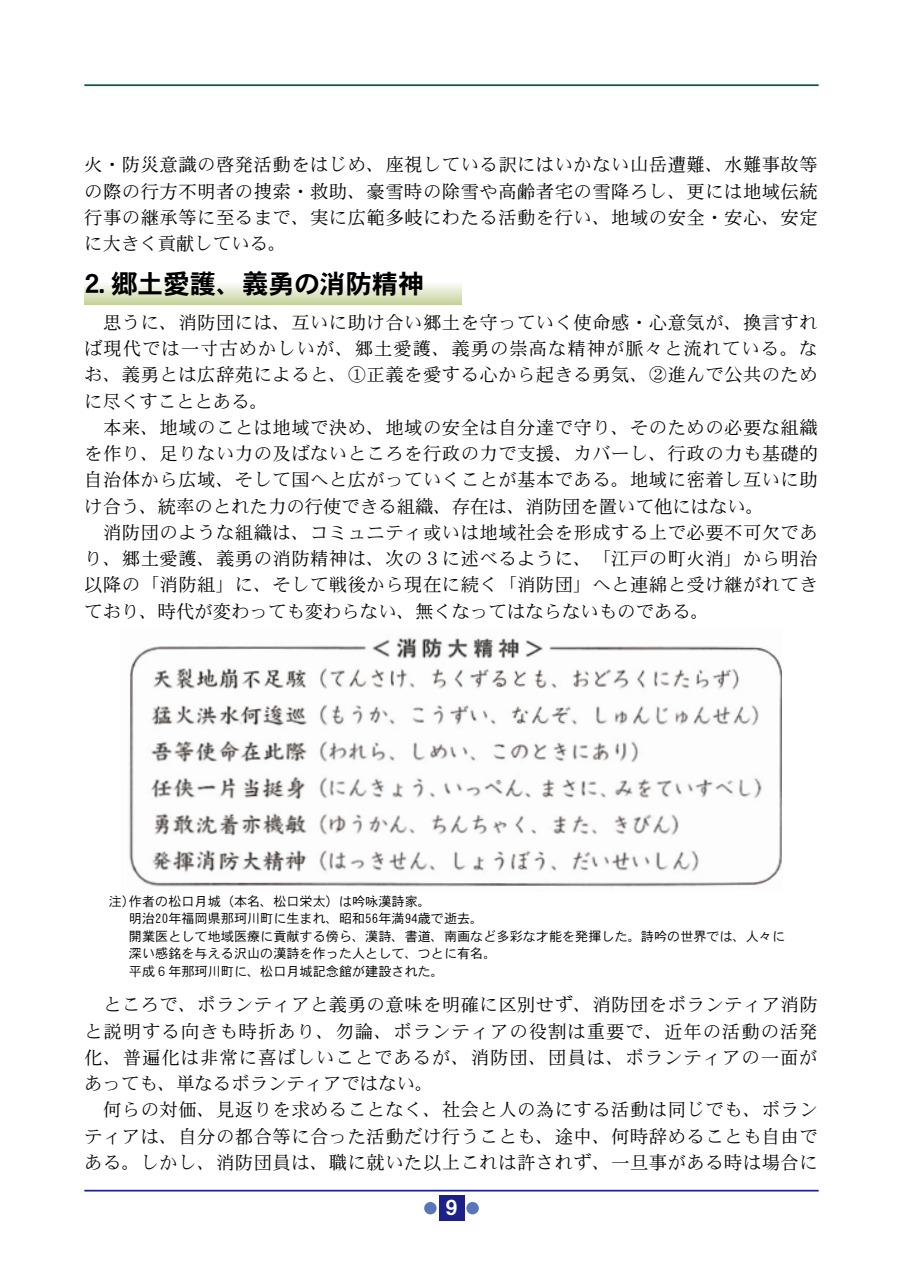
<style>
.page{position:relative;width:903px;height:1275px;background:#fff}
.page>*{position:absolute;margin:0;border:0;box-sizing:border-box;transform-origin:0 0}
.t1{font:26.25px "DFHS Gothic W7 WING RKSJ H";color:#000}
.t2{font:21px "DFHS Gothic W7 WING RKSJ H";color:#fff}
.t3{font:18.38px/26.2px "DFHS Mincho W3 WIN RKSJ H";letter-spacing:.025em;color:#000}
.t4{font:13.12px/17.5px "DFHS Gothic W3 WIN RKSJ H";color:#000}
</style>
<div class="page">
<hr style="left:84px;top:1190px;width:735px;height:1px;background:#1d2088">
<hr style="left:84px;top:84px;width:735px;height:2px;background:#005e3c">
<div style="left:439px;top:1196px;width:25px;height:25px;background:#1d2088"></div>
<div style="left:466px;top:1202px;width:13px;height:12px;background:#5976ba;border-radius:50%"></div>
<div style="left:424px;top:1202px;width:13px;height:12px;background:#5976ba;border-radius:50%"></div>
<div style="left:84px;top:281px;width:377px;height:24px;background:linear-gradient(to bottom,#fff,#c6d39d)"></div>
<img style="left:129px;top:637px;width:653px;height:250px">
<p class="t3" style="left:84px;top:152px;width:735px;text-align:justify">火・防災意識の啓発活動をはじめ、座視している訳にはいかない山岳遭難、水難事故等の際の行方不明者の捜索・救助、豪雪時の除雪や高齢者宅の雪降ろし、更には地域伝統行事の継承等に至るまで、実に広範多岐にわたる活動を行い、地域の安全・安心、安定に大きく貢献している。</p>
<h1 class="t1" style="left:84px;top:270px;width:342px">2. 郷土愛護、義勇の消防精神</h1>
<p class="t3" style="left:84px;top:310px;width:735px">　思うに、消防団には、互いに助け合い郷土を守っていく使命感・心意気が、換言すれば現代では一寸古めかしいが、郷土愛護、義勇の崇高な精神が脈々と流れている。なお、義勇とは広辞苑によると、①正義を愛する心から起きる勇気、②進んで公共のために尽くすこととある。<br>　本来、地域のことは地域で決め、地域の安全は自分達で守り、そのための必要な組織を作り、足りない力の及ばないところを行政の力で支援、カバーし、行政の力も基礎的自治体から広域、そして国へと広がっていくことが基本である。地域に密着し互いに助け合う、統率のとれた力の行使できる組織、存在は、消防団を置いて他にはない。　<br>　消防団のような組織は、コミュニティ或いは地域社会を形成する上で必要不可欠であり、郷土愛護、義勇の消防精神は、次の３に述べるように、「江戸の町火消」から明治以降の「消防組」に、そして戦後から現在に続く「消防団」へと連綿と受け継がれてきており、時代が変わっても変わらない、無くなってはならないものである。</p>
<p class="t4" style="left:129px;top:892px;width:658px">作者の松口月城（本名、松口栄太）は吟咏漢詩家。<br>明治20年福岡県那珂川町に生まれ、昭和56年満94歳で逝去。<br>開業医として地域医療に貢献する傍ら、漢詩、書道、南画など多彩な才能を発揮した。詩吟の世界では、人々に深い感銘を与える沢山の漢詩を作った人として、つとに有名。<br>平成６年那珂川町に、松口月城記念館が建設された。</p>
<p class="t4" style="left:109px;top:893px;width:28px">注）</p>
<p class="t3" style="left:84px;top:992px;width:735px">　ところで、ボランティアと義勇の意味を明確に区別せず、消防団をボランティア消防と説明する向きも時折あり、勿論、ボランティアの役割は重要で、近年の活動の活発化、普遍化は非常に喜ばしいことであるが、消防団、団員は、ボランティアの一面があっても、単なるボランティアではない。<br>　何らの対価、見返りを求めることなく、社会と人の為にする活動は同じでも、ボランティアは、自分の都合等に合った活動だけ行うことも、途中、何時辞めることも自由である。しかし、消防団員は、職に就いた以上これは許されず、一旦事がある時は場合に</p>
<p class="t2" style="left:446px;top:1197px;width:13px">9</p>
</div>
